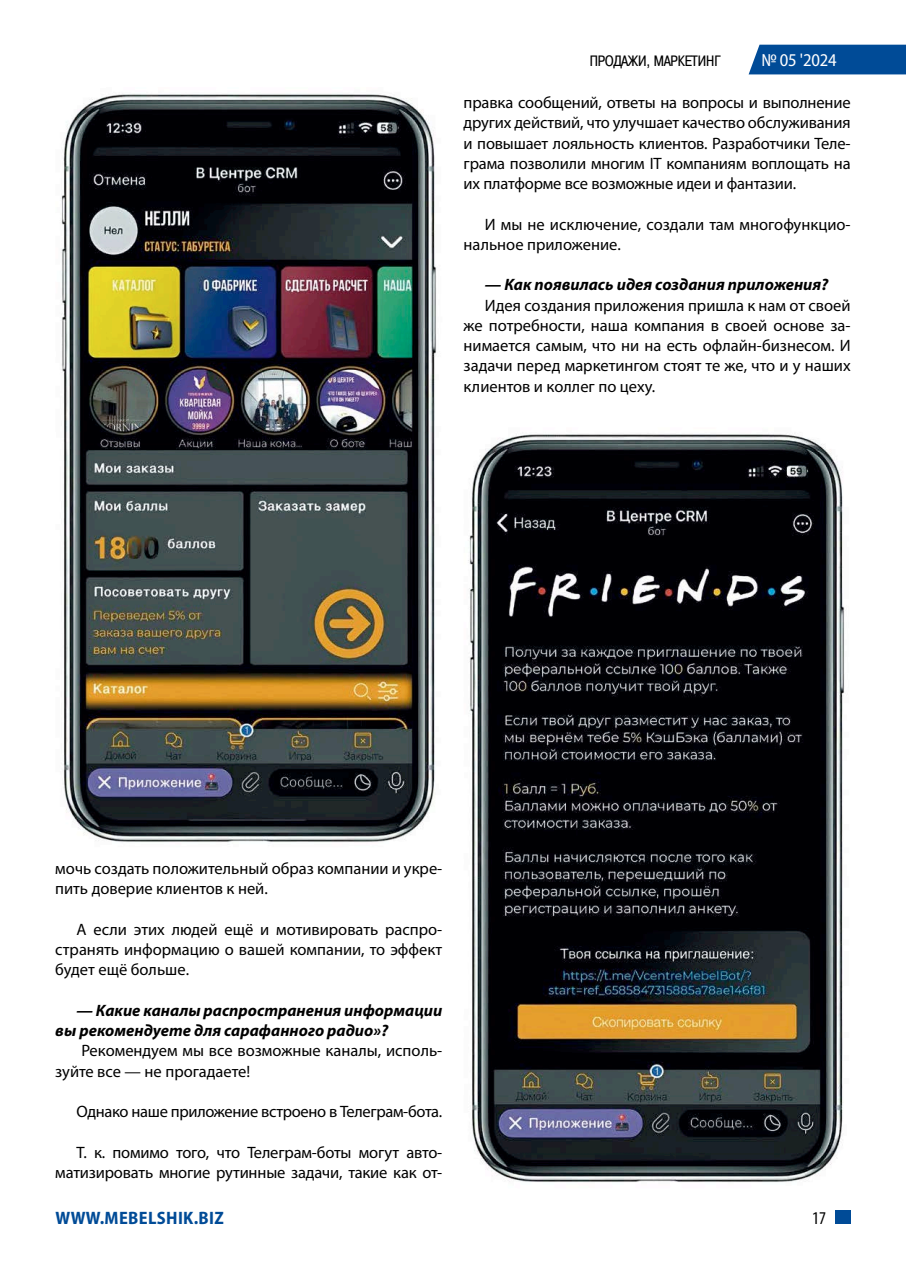
<style>
.page{position:relative;width:906px;height:1272px;background:#fff}
.page>*{position:absolute;margin:0;border:0;box-sizing:border-box;transform-origin:0 0}
.t1{font:700 semi-condensed 18px "Myriad Pro";letter-spacing:.02em;color:#004b97}
.t2{font:semi-condensed 18px "Myriad Pro";letter-spacing:-.01em;color:#fff}
.t3{font:condensed 18px "Myriad Pro";color:#000}
.t4{font:16.5px/20.2px "Myriad Pro";letter-spacing:-.005em;color:#000}
.t5{font:italic 700 16.5px/20.2px "Myriad Pro";color:#000}
.t6{font:15px "Pragmatica Cond C";color:#000}
</style>
<div class="page">
<div style="left:748px;top:45px;width:158px;height:29px;background:#004b97"></div>
<div style="left:835px;top:1210px;width:15px;height:14px;background:#004b97"></div>
<img style="left:61px;top:94px;width:376px;height:748px">
<img style="left:468px;top:434px;width:377px;height:748px">
<p class="t6" style="left:590px;top:53px;width:132px">ПРОДАЖИ, МАРКЕТИНГ</p>
<p class="t2" style="left:761px;top:51px;width:77px">№ 05 '2024</p>
<p class="t4" style="left:463px;top:92px;width:388px;text-align:justify">правка сообщений, ответы на вопросы и выполнение других действий, что улучшает качество обслуживания и повышает лояльность клиентов. Разработчики Теле&shy;грама позволили многим IT компаниям воплощать на их платформе все возможные идеи и фантазии.</p>
<p class="t4" style="left:463px;top:214px;width:388px;text-indent:21px">И мы не исключение, создали там многофункцио&shy;нальное приложение.</p>
<p class="t5" style="left:485px;top:274px;width:345px">— Как появилась идея создания приложения?</p>
<p class="t4" style="left:463px;top:295px;width:388px;text-align:justify;text-indent:21px">Идея создания приложения пришла к нам от своей же потребности, наша компания в своей основе за&shy;нимается самым, что ни на есть офлайн-бизнесом. И задачи перед маркетингом стоят те же, что и у наших клиентов и коллег по цеху.</p>
<p class="t4" style="left:55px;top:858px;width:388px">мочь создать положительный образ компании и укре&shy;пить доверие клиентов к ней.</p>
<p class="t4" style="left:55px;top:918px;width:388px;text-align:justify;text-indent:21px">А если этих людей ещё и мотивировать распро&shy;странять информацию о вашей компании, то эффект будет ещё больше.</p>
<p class="t5" style="left:55px;top:999px;width:388px;text-indent:21px">— Какие каналы распространения информации вы рекомендуете для сарафанного радио»?</p>
<p class="t4" style="left:55px;top:1040px;width:388px;text-indent:26px">Рекомендуем мы все возможные каналы, исполь&shy;зуйте все — не прогадаете!</p>
<p class="t4" style="left:77px;top:1101px;width:367px">Однако наше приложение встроено в Телеграм-бота.</p>
<p class="t4" style="left:55px;top:1141px;width:388px;text-align:right">Т. к. помимо того, что Телеграм-боты могут авто&shy;матизировать многие рутинные задачи, такие как от-</p>
<p class="t1" style="left:55px;top:1208px;width:170px">WWW.MEBELSHIK.BIZ</p>
<p class="t3" style="left:812px;top:1206px;width:15px">17</p>
</div>
